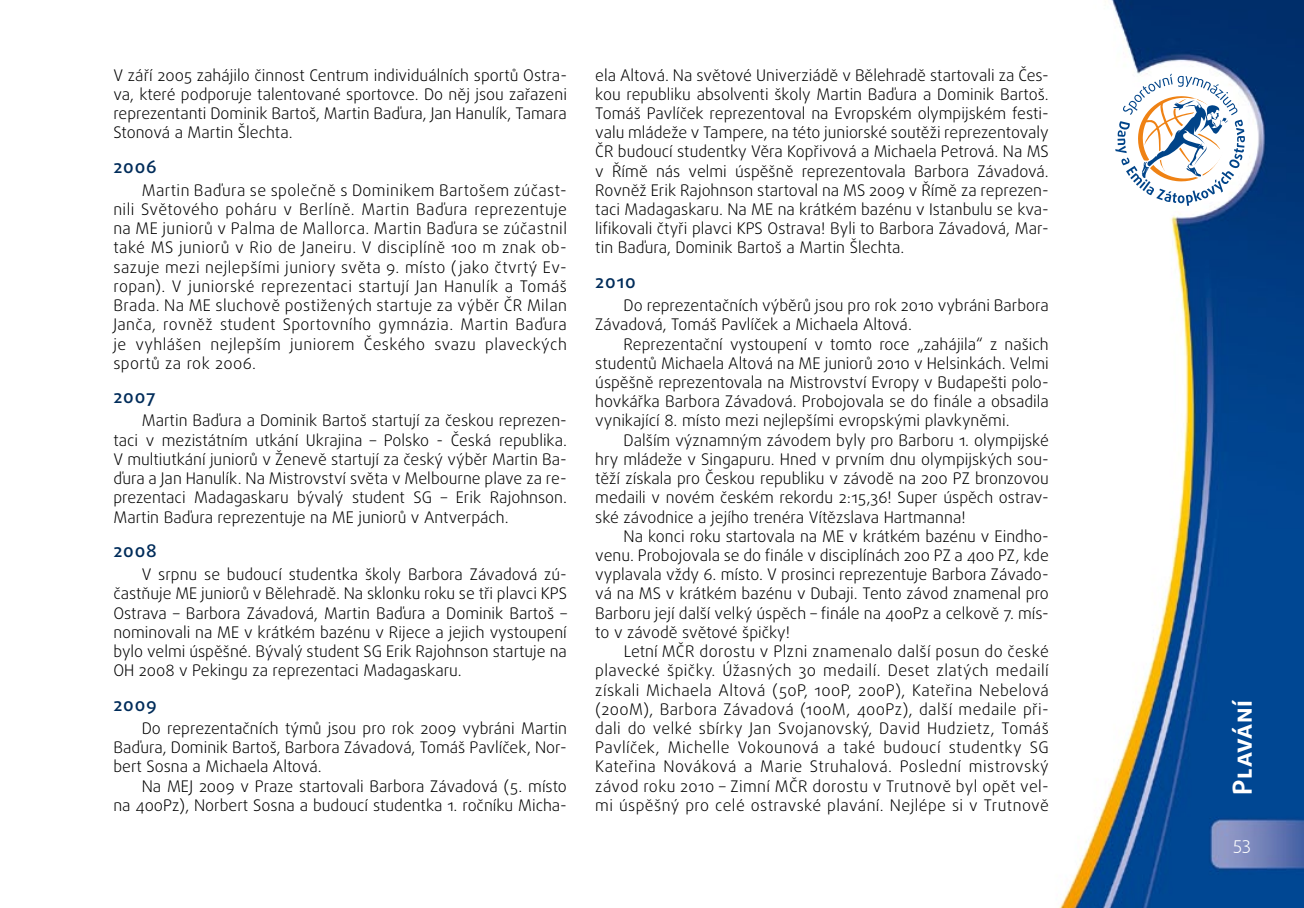
<style>
.page{position:relative;width:1304px;height:908px;background:#fff}
.page>*{position:absolute;margin:0;border:0;box-sizing:border-box;transform-origin:0 0}
.t1{font:700 26px "Daxline Pro";color:#fff}
.t2{font:500 18px "Daxline Pro";letter-spacing:.05em;color:#002c5a}
.t3{font:300 18px "Daxline Pro";color:#fff}
.t4{font:300 16px/19.2px "Daxline Pro";color:#000;text-align:justify}
</style>
<div class="page">
<img style="left:1059px;top:0;width:245px;height:907px">
<svg style="left:1115px;top:74px;width:130px;height:132px"></svg>
<p class="t4" style="left:113px;top:65px;width:455px">V září 2005 zahájilo činnost Centrum individuálních sportů Ostra&shy;va, které podporuje talentované sportovce. Do něj jsou zařazeni reprezentanti Dominik Bartoš, Martin Baďura, Jan Hanulík, Tamara Stonová a Martin Šlechta.</p>
<p class="t2" style="left:113px;top:154px;width:45px">2006</p>
<p class="t4" style="left:113px;top:180px;width:455px;text-indent:28px">Martin Baďura se společně s Dominikem Bartošem zúčast&shy;nili Světového poháru v Berlíně. Martin Baďura reprezentuje na ME juniorů v Palma de Mallorca. Martin Baďura se zúčastnil také MS juniorů v Rio de Janeiru. V disciplíně 100 m znak ob&shy;sazuje mezi nejlepšími juniory světa 9. místo ( jako čtvrtý Ev&shy;ropan). V juniorské reprezentaci startují Jan Hanulík a Tomáš Brada. Na ME sluchově postižených startuje za výběr ČR Milan Janča, rovněž student Sportovního gymnázia. Martin Baďura je vyhlášen nejlepším juniorem Českého svazu plaveckých sportů za rok 2006.</p>
<p class="t2" style="left:113px;top:384px;width:44px">2007</p>
<p class="t4" style="left:113px;top:411px;width:455px;text-indent:28px">Martin Baďura a Dominik Bartoš startují za českou reprezen&shy;taci v mezistátním utkání Ukrajina – Polsko - Česká republika.<br>V multiutkání juniorů v Ženevě startují za český výběr Martin Ba&shy;ďura a Jan Hanulík. Na Mistrovství světa v Melbourne plave za re&shy;prezentaci Madagaskaru bývalý student SG – Erik Rajohnson.<br>Martin Baďura reprezentuje na ME juniorů v Antverpách.</p>
<p class="t2" style="left:113px;top:538px;width:45px">2008</p>
<p class="t4" style="left:113px;top:564px;width:455px;text-indent:28px">V srpnu se budoucí studentka školy Barbora Závadová zú&shy;častňuje ME juniorů v Bělehradě. Na sklonku roku se tři plavci KPS Ostrava – Barbora Závadová, Martin Baďura a Dominik Bartoš – nominovali na ME v krátkém bazénu v Rijece a jejich vystoupení bylo velmi úspěšné. Bývalý student SG Erik Rajohnson startuje na OH 2008 v Pekingu za reprezentaci Madagaskaru.</p>
<p class="t2" style="left:113px;top:692px;width:45px">2009</p>
<p class="t4" style="left:113px;top:718px;width:455px;text-indent:28px">Do reprezentačních týmů jsou pro rok 2009 vybráni Martin Baďura, Dominik Bartoš, Barbora Závadová, Tomáš Pavlíček, Nor&shy;bert Sosna a Michaela Altová.</p>
<p class="t4" style="left:113px;top:776px;width:455px;text-align:right">Na MEJ 2009 v Praze startovali Barbora Závadová (5. místo<br>na 400Pz), Norbert Sosna a budoucí studentka 1. ročníku Micha-</p>
<p class="t4" style="left:595px;top:65px;width:455px">ela Altová. Na světové Univerziádě v Bělehradě startovali za Čes&shy;kou republiku absolventi školy Martin Baďura a Dominik Bartoš.<br>Tomáš Pavlíček reprezentoval na Evropském olympijském festi&shy;valu mládeže v Tampere, na této juniorské soutěži reprezentovaly ČR budoucí studentky Věra Kopřivová a Michaela Petrová. Na MS v Římě nás velmi úspěšně reprezentovala Barbora Závadová.<br>Rovněž Erik Rajohnson startoval na MS 2009 v Římě za reprezen&shy;taci Madagaskaru. Na ME na krátkém bazénu v Istanbulu se kva&shy;lifikovali čtyři plavci KPS Ostrava! Byli to Barbora Závadová, Mar&shy;tin Baďura, Dominik Bartoš a Martin Šlechta.</p>
<p class="t2" style="left:595px;top:269px;width:42px">2010</p>
<p class="t4" style="left:595px;top:296px;width:455px;text-indent:28px">Do reprezentačních výběrů jsou pro rok 2010 vybráni Barbora<br>Závadová, Tomáš Pavlíček a Michaela Altová.</p>
<p class="t4" style="left:595px;top:334px;width:455px;text-indent:28px">Reprezentační vystoupení v tomto roce „zahájila“ z našich studentů Michaela Altová na ME juniorů 2010 v Helsinkách. Velmi úspěšně reprezentovala na Mistrovství Evropy v Budapešti polo&shy;hovkářka Barbora Závadová. Probojovala se do finále a obsadila vynikající 8. místo mezi nejlepšími evropskými plavkyněmi.</p>
<p class="t4" style="left:595px;top:430px;width:455px;text-indent:28px">Dalším významným závodem byly pro Barboru 1. olympijské hry mládeže v Singapuru. Hned v prvním dnu olympijských sou&shy;těží získala pro Českou republiku v závodě na 200 PZ bronzovou medaili v novém českém rekordu 2:15,36! Super úspěch ostrav&shy;ské závodnice a jejího trenéra Vítězslava Hartmanna!</p>
<p class="t4" style="left:595px;top:526px;width:455px;text-indent:28px">Na konci roku startovala na ME v krátkém bazénu v Eindho&shy;venu. Probojovala se do finále v disciplínách 200 PZ a 400 PZ, kde vyplavala vždy 6. místo. V prosinci reprezentuje Barbora Závado&shy;vá na MS v krátkém bazénu v Dubaji. Tento závod znamenal pro Barboru její další velký úspěch – finále na 400Pz a celkově 7. mís&shy;to v závodě světové špičky!</p>
<p class="t4" style="left:595px;top:641px;width:455px;text-indent:28px">Letní MČR dorostu v Plzni znamenalo další posun do české plavecké špičky. Úžasných 30 medailí. Deset zlatých medailí získali Michaela Altová (50P, 100P, 200P), Kateřina Nebelová (200M), Barbora Závadová (100M, 400Pz), další medaile při&shy;dali do velké sbírky Jan Svojanovský, David Hudzietz, Tomáš Pavlíček, Michelle Vokounová a také budoucí studentky SG Kateřina Nováková a Marie Struhalová. Poslední mistrovský závod roku 2010 – Zimní MČR dorostu v Trutnově byl opět vel&shy;mi úspěšný pro celé ostravské plavání. Nejlépe si v Trutnově</p>
<h1 class="t1" style="left:1225px;top:794px;width:96px;rotate:-90deg">Plavání</h1>
<p class="t3" style="left:1233px;top:830px;width:19px">53</p>
</div>
